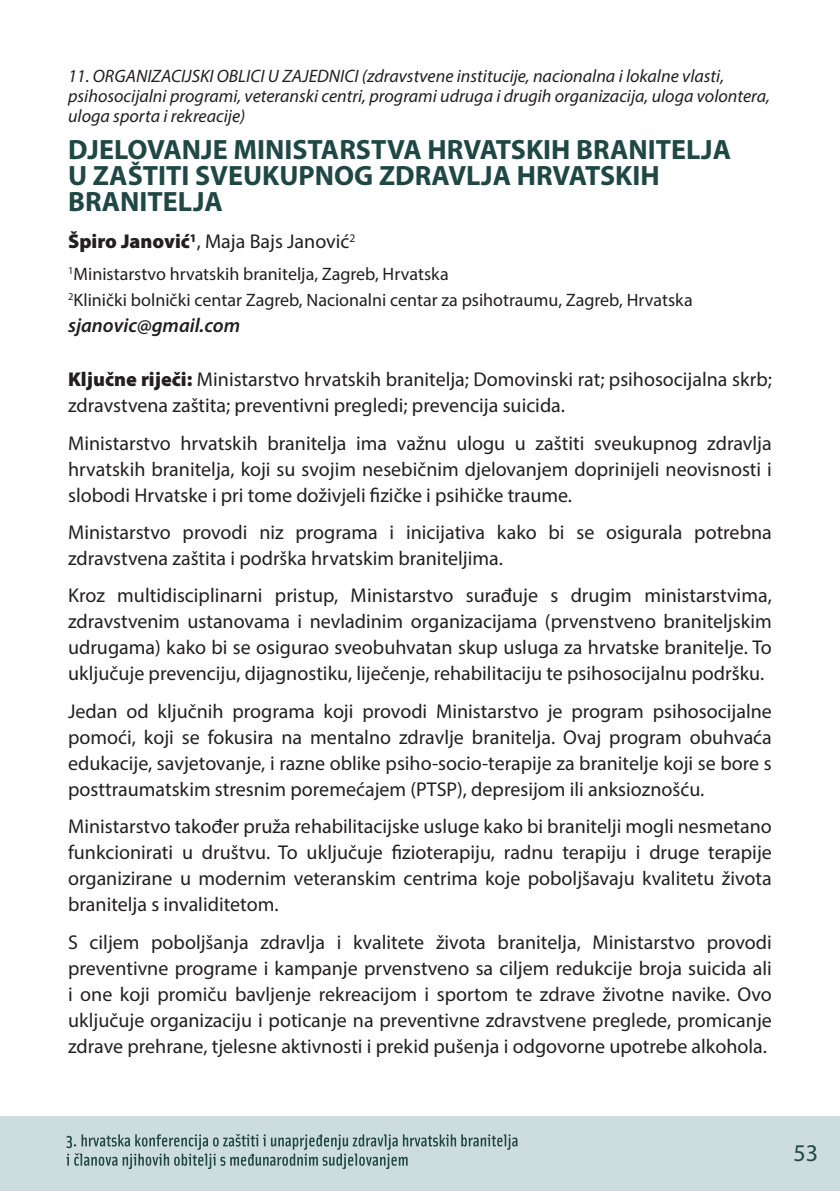
<style>
.page{position:relative;width:840px;height:1191px;background:#fff}
.page>*{position:absolute;margin:0;border:0;box-sizing:border-box;transform-origin:0 0}
.t1{font:700 28px/26px "Myriad Pro";color:#1f4844}
.t2{font:24px "Myriad Pro";color:#1f4844}
.t3{font:20px/26px "Myriad Pro";color:#231f20;text-align:justify}
.t4{font:italic 600 20px "Myriad Pro";color:#231f20}
.t5{font:italic 18px/20px "Myriad Pro";color:#231f20}
.t6{font:18px/26px "Myriad Pro";color:#231f20}
.s1{font-weight:900}
</style>
<div class="page">
<div style="left:0;top:1116px;width:839px;height:75px;background:#cddcdc"></div>
<svg style="left:66px;top:1134px;width:451px;height:35px"></svg>
<p class="t5" style="left:68px;top:65px;width:702px">11. ORGANIZACIJSKI OBLICI U ZAJEDNICI (zdravstvene institucije, nacionalna i lokalne vlasti, psihosocijalni programi, veteranski centri, programi udruga i drugih organizacija, uloga volontera, uloga sporta i rekreacije)</p>
<h1 class="t1" style="left:68px;top:136px;width:664px">DJELOVANJE MINISTARSTVA HRVATSKIH BRANITELJA<br>U ZAŠTITI SVEUKUPNOG ZDRAVLJA HRVATSKIH<br>BRANITELJA</h1>
<p class="t3" style="left:68px;top:228px;width:289px"><span class="s1">Špiro Janović</span><sup>1</sup>, Maja Bajs Janović<sup>2</sup></p>
<p class="t6" style="left:68px;top:261px;width:625px"><sup>1</sup>Ministarstvo hrvatskih branitelja, Zagreb, Hrvatska<br><sup>2</sup>Klinički bolnički centar Zagreb, Nacionalni centar za psihotraumu, Zagreb, Hrvatska</p>
<p class="t4" style="left:68px;top:312px;width:173px">sjanovic@gmail.com</p>
<p class="t3" style="left:68px;top:366px;width:705px"><span class="s1">Ključne riječi:</span> Ministarstvo hrvatskih branitelja; Domovinski rat; psihosocijalna skrb; zdravstvena zaštita; preventivni pregledi; prevencija suicida.</p>
<p class="t3" style="left:68px;top:430px;width:705px">Ministarstvo hrvatskih branitelja ima važnu ulogu u zaštiti sveukupnog zdravlja hrvatskih branitelja, koji su svojim nesebičnim djelovanjem doprinijeli neovisnosti i slobodi Hrvatske i pri tome doživjeli fizičke i psihičke traume.</p>
<p class="t3" style="left:68px;top:519px;width:704px">Ministarstvo provodi niz programa i inicijativa kako bi se osigurala potrebna zdravstvena zaštita i podrška hrvatskim braniteljima.</p>
<p class="t3" style="left:68px;top:582px;width:705px">Kroz multidisciplinarni pristup, Ministarstvo surađuje s drugim ministarstvima, zdravstvenim ustanovama i nevladinim organizacijama (prvenstveno braniteljskim udrugama) kako bi se osigurao sveobuhvatan skup usluga za hrvatske branitelje. To uključuje prevenciju, dijagnostiku, liječenje, rehabilitaciju te psihosocijalnu podršku.</p>
<p class="t3" style="left:68px;top:698px;width:705px">Jedan od ključnih programa koji provodi Ministarstvo je program psihosocijalne pomoći, koji se fokusira na mentalno zdravlje branitelja. Ovaj program obuhvaća edukacije, savjetovanje, i razne oblike psiho-socio-terapije za branitelje koji se bore s posttraumatskim stresnim poremećajem (PTSP), depresijom ili anksioznošću.</p>
<p class="t3" style="left:68px;top:813px;width:705px">Ministarstvo također pruža rehabilitacijske usluge kako bi branitelji mogli nesmetano funkcionirati u društvu. To uključuje fizioterapiju, radnu terapiju i druge terapije organizirane u modernim veteranskim centrima koje poboljšavaju kvalitetu života branitelja s invaliditetom.</p>
<p class="t3" style="left:68px;top:928px;width:705px">S ciljem poboljšanja zdravlja i kvalitete života branitelja, Ministarstvo provodi preventivne programe i kampanje prvenstveno sa ciljem redukcije broja suicida ali i one koji promiču bavljenje rekreacijom i sportom te zdrave životne navike. Ovo uključuje organizaciju i poticanje na preventivne zdravstvene preglede, promicanje zdrave prehrane, tjelesne aktivnosti i prekid pušenja i odgovorne upotrebe alkohola.</p>
<p class="t2" style="left:793px;top:1138px;width:26px">53</p>
</div>
